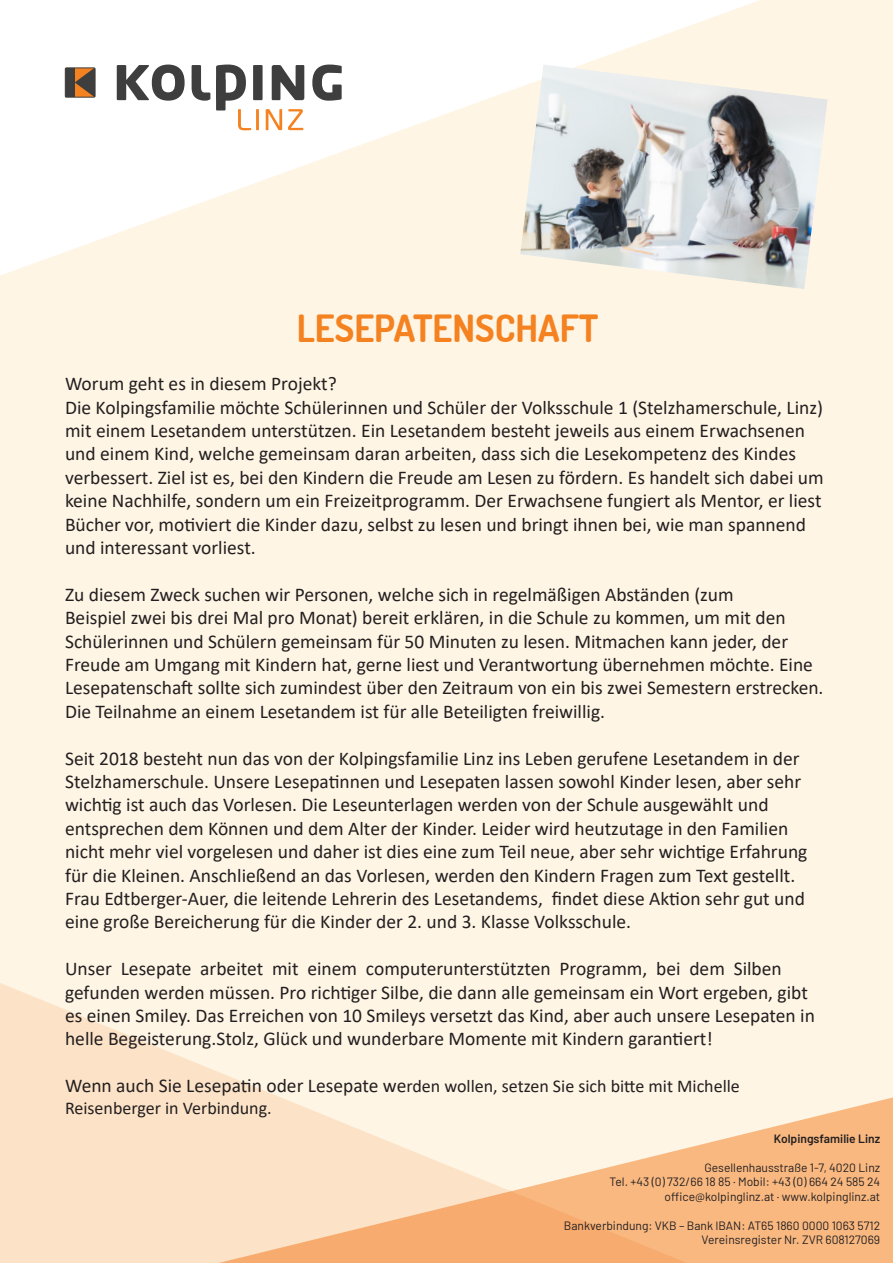
<style>
.page{position:relative;width:893px;height:1263px;background:#fef5e5}
.page>*{position:absolute;margin:0;border:0;box-sizing:border-box;transform-origin:0 0}
.t1{font:700 37.5px "Dosis";color:#f58220}
.t2{font:19.5px/23.4px "Calibri";color:#231f20}
.t3{font:18px/21.6px "Calibri";color:#231f20}
.t4{font:12px "Barlow";color:#231f20}
.t5{font:600 12px "Barlow";color:#231f20}
.s1{font-size:19.5px}
</style>
<div class="page">
<svg style="left:0;top:983px;width:272px;height:280px;fill:#fce3c7"></svg>
<svg style="left:163px;top:1094px;width:730px;height:169px"></svg>
<svg style="left:0;top:0;width:759px;height:275px;fill:#fff"></svg>
<svg style="left:117px;top:65px;width:225px;height:36px;background:#979798"></svg>
<div style="left:216px;top:79px;width:10px;height:31px;background:#3e3e3f"></div>
<div style="left:65px;top:68px;width:10px;height:29px;background:#3e3e3f"></div>
<svg style="left:75px;top:70px;width:18px;height:25px"></svg>
<div style="left:65px;top:68px;width:30px;height:29px;border:1px solid #3e3e3f"></div>
<svg style="left:238px;top:109px;width:65px;height:21px"></svg>
<img style="left:520px;top:65px;width:308px;height:224px">
<p class="t1" style="left:297px;top:302px;width:303px">LESEPATENSCHAFT</p>
<p class="t2" style="left:65px;top:371px;width:273px">Worum geht es in diesem Projekt?</p>
<p class="t2" style="left:65px;top:395px;width:760px">Die Kolpingsfamilie möchte Schülerinnen und Schüler der Volksschule 1 (Stelzhamerschule, Linz) mit einem Lesetandem unterstützen. Ein Lesetandem besteht jeweils aus einem Erwachsenen und einem Kind, welche gemeinsam daran arbeiten, dass sich die Lesekompetenz des Kindes verbessert. Ziel ist es, bei den Kindern die Freude am Lesen zu fördern. Es handelt sich dabei um keine Nachhilfe, sondern um ein Freizeitprogramm. Der Erwachsene fungiert als Mentor, er liest Bücher vor, motiviert die Kinder dazu, selbst zu lesen und bringt ihnen bei, wie man spannend und interessant vorliest.</p>
<p class="t2" style="left:65px;top:582px;width:760px">Zu diesem Zweck suchen wir Personen, welche sich in regelmäßigen Abständen (zum<br>Beispiel zwei bis drei Mal pro Monat) bereit erklären, in die Schule zu kommen, um mit den Schülerinnen und Schülern gemeinsam für 50 Minuten zu lesen. Mitmachen kann jeder, der Freude am Umgang mit Kindern hat, gerne liest und Verantwortung übernehmen möchte. Eine Lesepatenschaft sollte sich zumindest über den Zeitraum von ein bis zwei Semestern erstrecken.<br>Die Teilnahme an einem Lesetandem ist für alle Beteiligten freiwillig.</p>
<p class="t2" style="left:65px;top:746px;width:744px">Seit 2018 besteht nun das von der Kolpingsfamilie Linz ins Leben gerufene Lesetandem in der Stelzhamerschule. Unsere Lesepatinnen und Lesepaten lassen sowohl Kinder lesen, aber sehr wichtig ist auch das Vorlesen. Die Leseunterlagen werden von der Schule ausgewählt und entsprechen dem Können und dem Alter der Kinder. Leider wird heutzutage in den Familien nicht mehr viel vorgelesen und daher ist dies eine zum Teil neue, aber sehr wichtige Erfahrung für die Kleinen. Anschließend an das Vorlesen, werden den Kindern Fragen zum Text gestellt.<br>Frau Edtberger-Auer, die leitende Lehrerin des Lesetandems, findet diese Aktion sehr gut und eine große Bereicherung für die Kinder der 2. und 3. Klasse Volksschule.</p>
<p class="t2" style="left:65px;top:956px;width:751px">Unser Lesepate arbeitet mit einem computerunterstützten Programm, bei dem Silben gefunden werden müssen. Pro richtiger Silbe, die dann alle gemeinsam ein Wort ergeben, gibt es einen Smiley. Das Erreichen von 10 Smileys versetzt das Kind, aber auch unsere Lesepaten in helle Begeisterung.Stolz, Glück und wunderbare Momente mit Kindern garantiert!</p>
<p class="t3" style="left:65px;top:1075px;width:676px"><span class="s1">Wenn auch Sie Lesepatin oder Lesepate we</span>rden wollen, setzen Sie sich bitte mit Michelle<br>Reisenberger in Verbindung.</p>
<p class="t5" style="left:774px;top:1130px;width:108px">Kolpingsfamilie Linz</p>
<p class="t4" style="left:704px;top:1159px;width:177px">Gesellenhausstraße 1-7, 4020 Linz</p>
<p class="t4" style="left:609px;top:1173px;width:272px">Tel. +43 (0) 732/66 18 85 · Mobil: +43 (0) 664 24 585 24</p>
<p class="t4" style="left:665px;top:1188px;width:217px">office@kolpinglinz.at · www.kolpinglinz.at</p>
<p class="t4" style="left:564px;top:1217px;width:318px">Bankverbindung: VKB – Bank IBAN: AT65 1860 0000 1063 5712</p>
<p class="t4" style="left:701px;top:1231px;width:180px">Vereinsregister Nr. ZVR 608127069</p>
</div>
